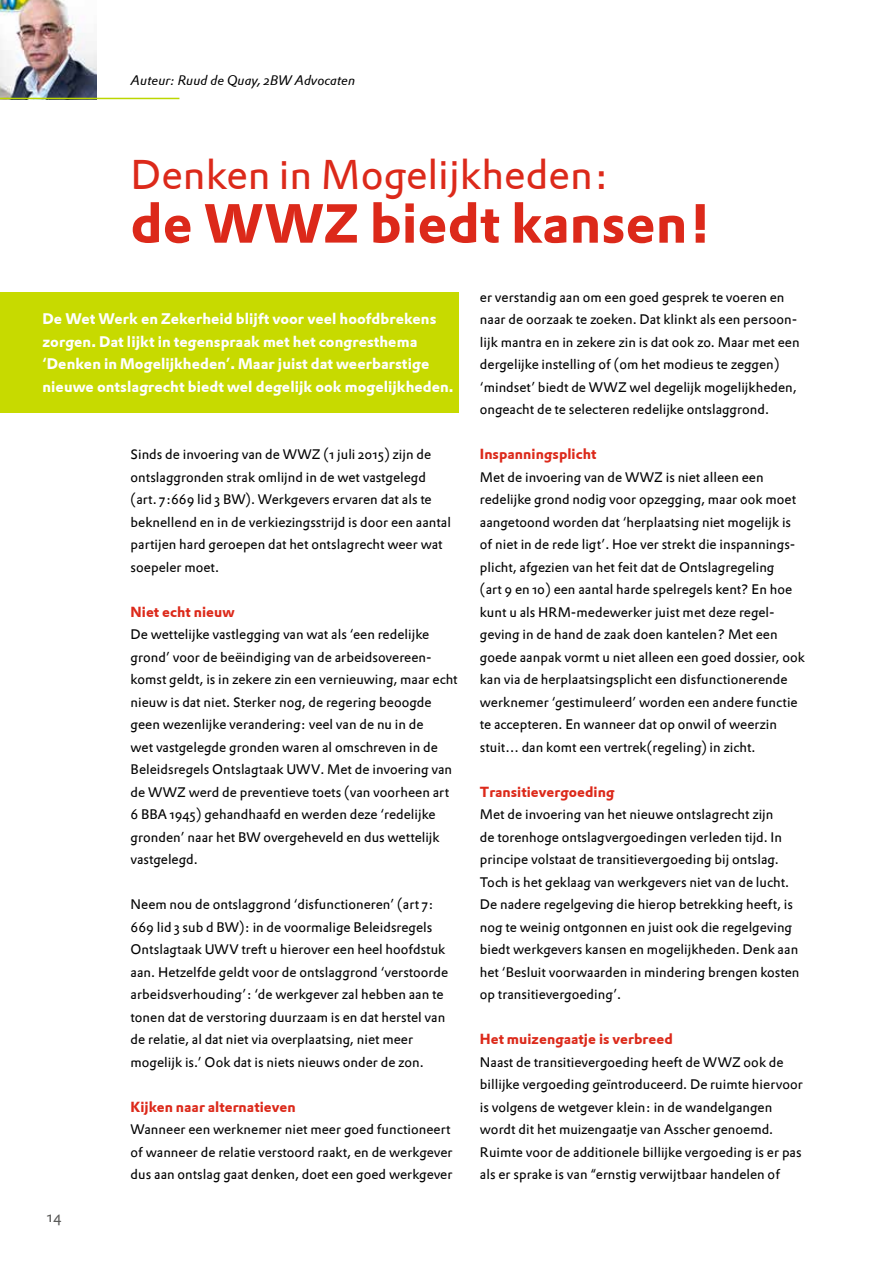
<style>
.page{position:relative;width:893px;height:1263px;background:#fff}
.page>*{position:absolute;margin:0;border:0;box-sizing:border-box;transform-origin:0 0}
.t1{font:700 54px "DTL Prokyon ST";letter-spacing:.005em;color:#dc291a}
.t2{font:40.5px "DTL Prokyon ST";letter-spacing:.005em;color:#dc291a}
.t3{font:700 15px/22.5px "DTL Prokyon ST";letter-spacing:.005em;color:#fff}
.t4{font:15px "DTL Prokyon ST";color:#5a5a59}
.t5{font:700 14.25px "DTL Prokyon ST";letter-spacing:.005em;color:#dc291a}
.t6{font:13.5px/22.5px "DTL Prokyon ST";letter-spacing:.005em;color:#000}
.t7{font:italic 13.5px "DTL Prokyon ST";letter-spacing:.005em;color:#000}
</style>
<div class="page">
<div style="left:0;top:292px;width:459px;height:121px;background:#c7da00"></div>
<img style="left:0;top:0;width:97px;height:98px">
<hr style="left:0;top:98px;width:179px;height:1px;background:#bcd700">
<p class="t7" style="left:131px;top:72px;width:226px">Auteur: Ruud de Quay, 2BW Advocaten</p>
<h2 class="t2" style="left:131px;top:149px;width:480px">Denken in Mogelijkheden:</h2>
<h1 class="t1" style="left:131px;top:188px;width:582px">de WWZ biedt kansen!</h1>
<p class="t3" style="left:43px;top:307px;width:413px">De Wet Werk en Zekerheid blijft voor veel hoofdbrekens zorgen. Dat lijkt in tegenspraak met het congresthema ‘Denken in Mogelijkheden’. Maar juist dat weerbarstige nieuwe ontslagrecht biedt wel degelijk ook mogelijkheden.</p>
<p class="t4" style="left:47px;top:1207px;width:16px">14</p>
<p class="t6" style="left:131px;top:443px;width:322px">Sinds de invoering van de WWZ (1 juli 2015) zijn de ontslaggronden strak omlijnd in de wet vastgelegd (art. 7:669 lid 3 BW). Werkgevers ervaren dat als te beknellend en in de verkiezingsstrijd is door een aantal partijen hard geroepen dat het ontslagrecht weer wat soepeler moet.</p>
<p class="t5" style="left:131px;top:602px;width:106px">Niet echt nieuw</p>
<p class="t6" style="left:131px;top:623px;width:329px">De wettelijke vastlegging van wat als ‘een redelijke grond’ voor de beëindiging van de arbeidsovereen&shy;komst geldt, is in zekere zin een vernieuwing, maar echt nieuw is dat niet. Sterker nog, de regering beoogde geen wezenlijke verandering: veel van de nu in de<br>wet vastgelegde gronden waren al omschreven in de Beleidsregels Ontslagtaak UWV. Met de invoering van de WWZ werd de preventieve toets (van voorheen art 6 BBA 1945) gehandhaafd en werden deze ‘redelijke gronden’ naar het BW overgeheveld en dus wettelijk vastgelegd.</p>
<p class="t6" style="left:131px;top:893px;width:319px">Neem nou de ontslaggrond ‘disfunctioneren’ (art 7:<br>669 lid 3 sub d BW): in de voormalige Beleidsregels Ontslagtaak UWV treft u hierover een heel hoofdstuk aan. Hetzelfde geldt voor de ontslaggrond ‘verstoorde arbeidsverhouding’: ‘de werkgever zal hebben aan te tonen dat de verstoring duurzaam is en dat herstel van de relatie, al dat niet via overplaatsing, niet meer mogelijk is.’ Ook dat is niets nieuws onder de zon.</p>
<p class="t5" style="left:131px;top:1097px;width:167px">Kijken naar alternatieven</p>
<p class="t6" style="left:131px;top:1118px;width:324px">Wanneer een werknemer niet meer goed functioneert of wanneer de relatie verstoord raakt, en de werkgever dus aan ontslag gaat denken, doet een goed werkgever</p>
<p class="t6" style="left:480px;top:285px;width:321px">er verstandig aan om een goed gesprek te voeren en naar de oorzaak te zoeken. Dat klinkt als een persoon&shy;lijk mantra en in zekere zin is dat ook zo. Maar met een dergelijke instelling of (om het modieus te zeggen) ‘mindset’ biedt de WWZ wel degelijk mogelijkheden, ongeacht de te selecteren redelijke ontslaggrond.</p>
<p class="t5" style="left:480px;top:445px;width:118px">Inspanningsplicht</p>
<p class="t6" style="left:480px;top:465px;width:327px">Met de invoering van de WWZ is niet alleen een redelijke grond nodig voor opzegging, maar ook moet aangetoond worden dat ‘herplaatsing niet mogelijk is of niet in de rede ligt’. Hoe ver strekt die inspannings&shy;plicht, afgezien van het feit dat de Ontslagregeling<br>(art 9 en 10) een aantal harde spelregels kent? En hoe kunt u als HRM-medewerker juist met deze regel&shy;geving in de hand de zaak doen kantelen? Met een goede aanpak vormt u niet alleen een goed dossier, ook kan via de herplaatsingsplicht een disfunctionerende werknemer ‘gestimuleerd’ worden een andere functie te accepteren. En wanneer dat op onwil of weerzin stuit… dan komt een vertrek(regeling) in zicht.</p>
<p class="t5" style="left:480px;top:782px;width:136px">Transitievergoeding</p>
<p class="t6" style="left:480px;top:803px;width:321px">Met de invoering van het nieuwe ontslagrecht zijn<br>de torenhoge ontslagvergoedingen verleden tijd. In principe volstaat de transitievergoeding bij ontslag.<br>Toch is het geklaag van werkgevers niet van de lucht.<br>De nadere regelgeving die hierop betrekking heeft, is nog te weinig ontgonnen en juist ook die regelgeving biedt werkgevers kansen en mogelijkheden. Denk aan het ‘Besluit voorwaarden in mindering brengen kosten op transitievergoeding’.</p>
<p class="t5" style="left:480px;top:1030px;width:195px">Het muizengaatje is verbreed</p>
<p class="t6" style="left:480px;top:1050px;width:324px">Naast de transitievergoeding heeft de WWZ ook de billijke vergoeding geïntroduceerd. De ruimte hiervoor is volgens de wetgever klein: in de wandelgangen wordt dit het muizengaatje van Asscher genoemd.<br>Ruimte voor de additionele billijke vergoeding is er pas als er sprake is van “ernstig verwijtbaar handelen of</p>
</div>
